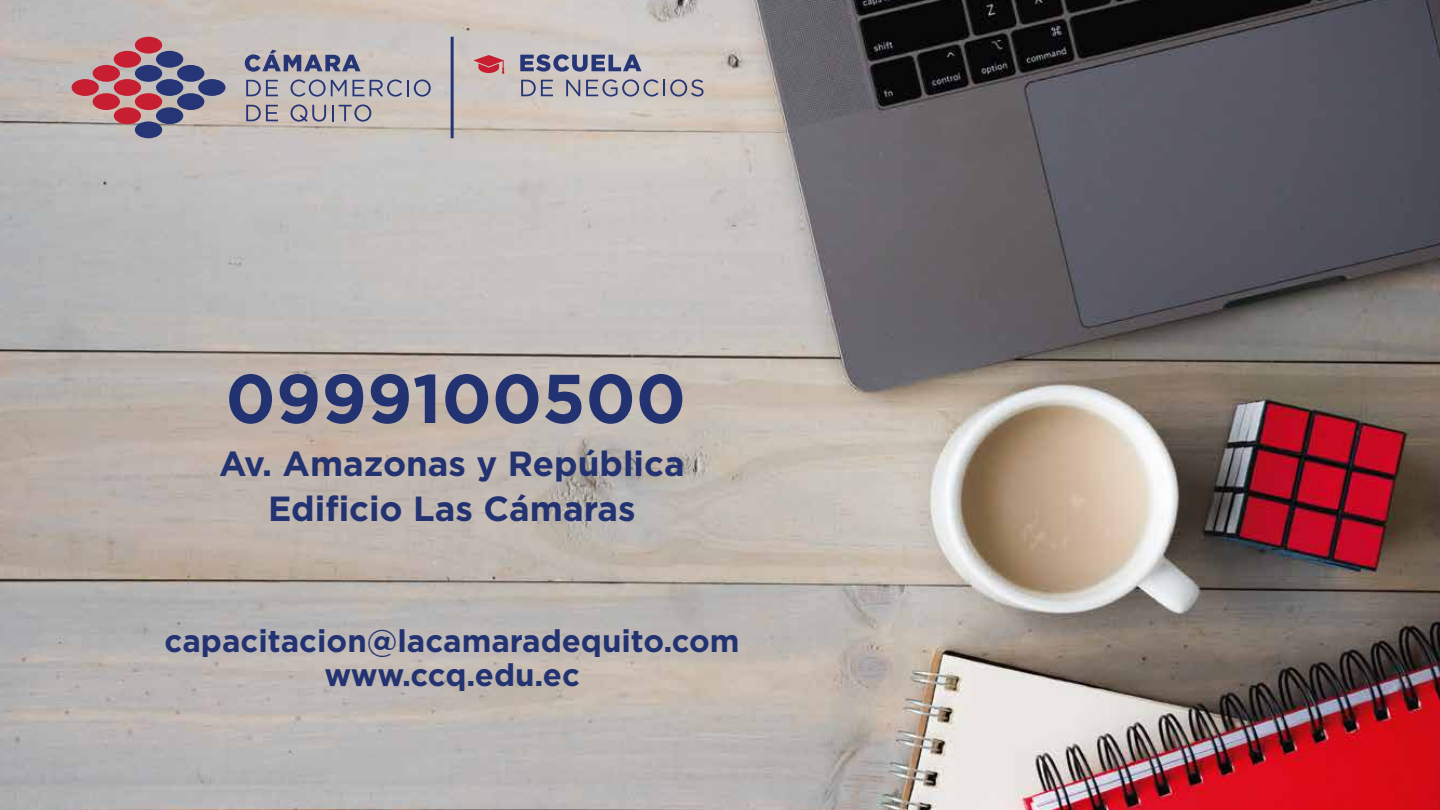
<style>
.page{position:relative;width:1440px;height:810px;background:#fff}
.page>*{position:absolute;margin:0;border:0;box-sizing:border-box;transform-origin:0 0}
.t1{font:700 68.85px "Gotham";color:#233371}
.t2{font:700 34.95px/45px "Gotham";color:#233371;text-align:center}
.t3{font:700 31.2px/33.3px "Gotham";color:#233371;text-align:center}
</style>
<div class="page">
<img style="left:0;top:0;width:1440px;height:810px">
<div style="left:135px;top:37px;width:27px;height:17px;background:#c71f31;border-radius:50%"></div>
<div style="left:114px;top:51px;width:27px;height:17px;background:#c71f31;border-radius:50%"></div>
<div style="left:93px;top:65px;width:27px;height:17px;background:#c71f31;border-radius:50%"></div>
<div style="left:72px;top:79px;width:27px;height:17px;background:#c71f31;border-radius:50%"></div>
<div style="left:156px;top:51px;width:27px;height:17px;background:#253576;border-radius:50%"></div>
<div style="left:135px;top:65px;width:27px;height:17px;background:#253576;border-radius:50%"></div>
<div style="left:114px;top:79px;width:27px;height:17px;background:#c71f31;border-radius:50%"></div>
<div style="left:93px;top:93px;width:27px;height:17px;background:#c71f31;border-radius:50%"></div>
<div style="left:177px;top:65px;width:27px;height:17px;background:#253576;border-radius:50%"></div>
<div style="left:156px;top:79px;width:27px;height:17px;background:#253576;border-radius:50%"></div>
<div style="left:135px;top:93px;width:27px;height:17px;background:#c71f31;border-radius:50%"></div>
<div style="left:114px;top:107px;width:27px;height:17px;background:#c71f31;border-radius:50%"></div>
<div style="left:198px;top:79px;width:28px;height:17px;background:#253576;border-radius:50%"></div>
<div style="left:177px;top:93px;width:27px;height:17px;background:#253576;border-radius:50%"></div>
<div style="left:156px;top:107px;width:27px;height:17px;background:#253576;border-radius:50%"></div>
<div style="left:135px;top:121px;width:27px;height:17px;background:#253576;border-radius:50%"></div>
<hr style="left:451px;top:37px;width:3px;height:101px;background:#253576">
<svg style="left:245px;top:50px;width:116px;height:22px;background:#87889e"></svg>
<svg style="left:246px;top:80px;width:32px;height:16px"></svg>
<svg style="left:291px;top:79px;width:140px;height:18px;background:#a1a2af"></svg>
<svg style="left:246px;top:105px;width:32px;height:16px"></svg>
<svg style="left:291px;top:104px;width:35px;height:18px"></svg>
<svg style="left:332px;top:104px;width:39px;height:18px"></svg>
<svg style="left:520px;top:54px;width:122px;height:18px;background:#7b809f"></svg>
<svg style="left:521px;top:80px;width:32px;height:16px"></svg>
<svg style="left:566px;top:80px;width:14px;height:16px"></svg>
<svg style="left:586px;top:79px;width:118px;height:18px;background:#a6a3ac"></svg>
<svg style="left:474px;top:55px;width:30px;height:19px"></svg>
<h1 class="t1" style="left:225px;top:353px;width:462px">0999100500</h1>
<p class="t2" style="left:219px;top:441px;width:467px">Av. Amazonas y República<br>Edificio Las Cámaras</p>
<p class="t3" style="left:165px;top:624px;width:577px">capacitacion@lacamaradequito.com www.ccq.edu.ec</p>
</div>
